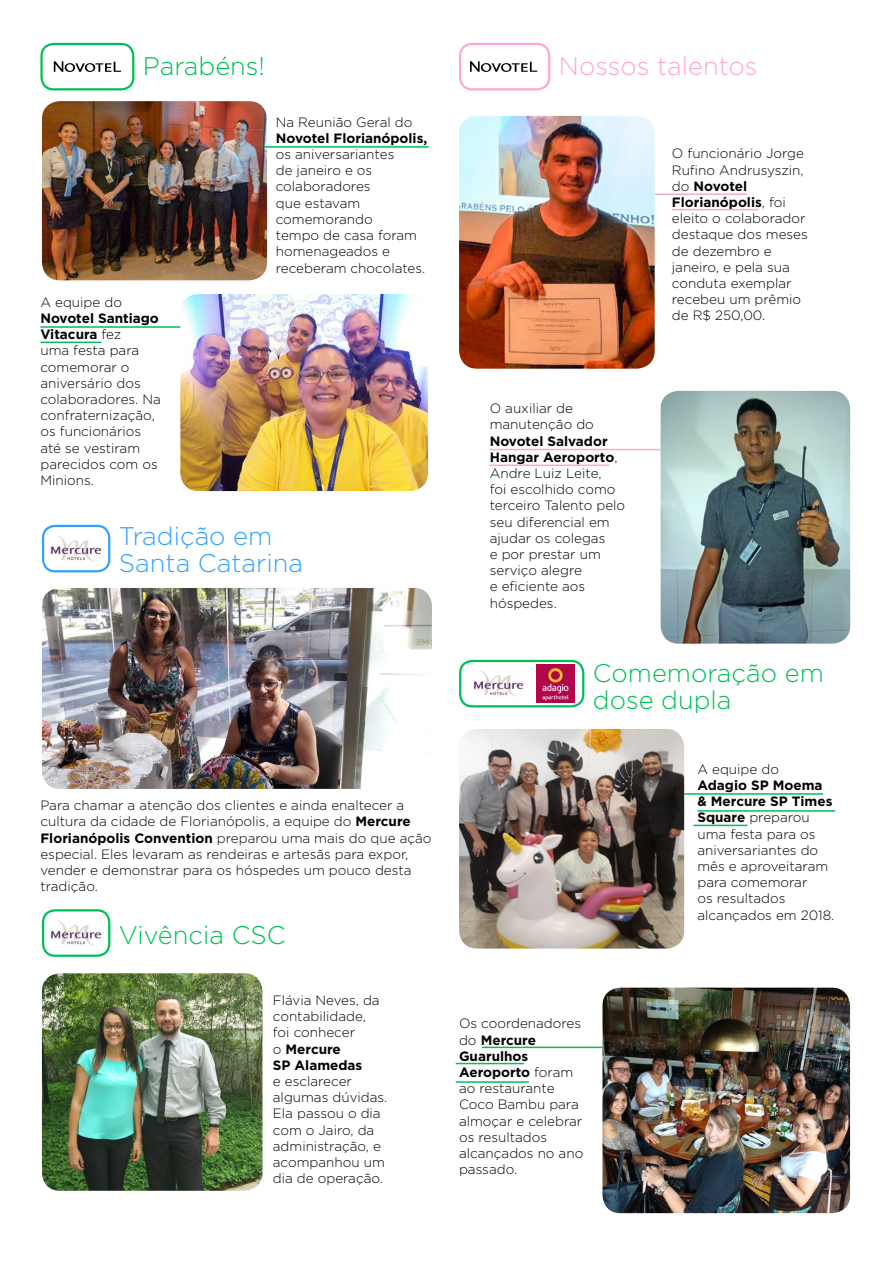
<style>
.page{position:relative;width:893px;height:1263px;background:#fff}
.page>*{position:absolute;margin:0;border:0;box-sizing:border-box;transform-origin:0 0}
.t1{font:300 25.5px/27px "Gotham";color:#00c055}
.t2{font:300 25.5px/27px "Gotham";color:#34a1ff}
.t3{font:300 25.5px "Gotham";color:#ffa6d3}
.t4{font:300 13.5px/16.2px "Gotham";color:#000}
.t5{font:700 13.5px "Gotham";color:#000}
.s1{font-weight:700}
</style>
<div class="page">
<div style="left:40px;top:43px;width:94px;height:47px;border:2px solid #00c055;border-radius:12px"></div>
<svg style="left:54px;top:61px;width:67px;height:11px"></svg>
<img style="left:42px;top:101px;width:225px;height:179px">
<img style="left:180px;top:294px;width:248px;height:197px">
<hr style="left:264px;top:146px;width:165px;height:2px;background:#00c055">
<hr style="left:40px;top:326px;width:140px;height:2px;background:#00c055">
<hr style="left:40px;top:342px;width:61px;height:1px;background:#00c055">
<div style="left:42px;top:525px;width:68px;height:47px;border:2px solid #34a1ff;border-radius:12px"></div>
<img style="left:50px;top:535px;width:51px;height:26px">
<img style="left:42px;top:588px;width:390px;height:201px">
<div style="left:42px;top:909px;width:68px;height:48px;border:2px solid #00c055;border-radius:12px"></div>
<img style="left:50px;top:920px;width:51px;height:25px">
<img style="left:42px;top:973px;width:220px;height:218px">
<div style="left:459px;top:43px;width:91px;height:47px;border:2px solid #ffa6d3;border-radius:12px"></div>
<svg style="left:470px;top:61px;width:67px;height:11px"></svg>
<img style="left:459px;top:116px;width:196px;height:253px">
<hr style="left:655px;top:193px;width:92px;height:2px;background:#ffa6d3">
<hr style="left:672px;top:209px;width:86px;height:1px;background:#ffa6d3">
<img style="left:661px;top:391px;width:189px;height:253px">
<hr style="left:490px;top:449px;width:171px;height:1px;background:#ffa6d3">
<hr style="left:490px;top:464px;width:119px;height:2px;background:#ffa6d3">
<div style="left:459px;top:660px;width:125px;height:47px;border:2px solid #00c055;border-radius:12px"></div>
<img style="left:537px;top:665px;width:37px;height:37px">
<img style="left:473px;top:670px;width:51px;height:26px">
<img style="left:459px;top:729px;width:225px;height:219px">
<img style="left:602px;top:988px;width:248px;height:225px">
<hr style="left:684px;top:793px;width:139px;height:2px;background:#00c055">
<hr style="left:697px;top:810px;width:138px;height:2px;background:#00c055">
<hr style="left:693px;top:825px;width:54px;height:1px;background:#00c055">
<hr style="left:482px;top:1047px;width:120px;height:1px;background:#00c055">
<hr style="left:456px;top:1063px;width:68px;height:1px;background:#00c055">
<hr style="left:456px;top:1081px;width:73px;height:2px;background:#00c055">
<h1 class="t1" style="left:143px;top:52px;width:124px">Parabéns!</h1>
<p class="t4" style="left:40px;top:294px;width:83px">A equipe do</p>
<p class="t4" style="left:40px;top:310px;width:122px"><span class="s1">Novotel Santiago<br>Vitacura</span> fez<br>uma festa para comemorar o aniversário dos colaboradores. Na confraternização, os funcionários até se vestiram parecidos com os<br>Minions.</p>
<p class="t4" style="left:276px;top:113px;width:138px">Na Reunião Geral do</p>
<p class="t5" style="left:276px;top:129px;width:153px">Novotel Florianópolis,</p>
<p class="t4" style="left:276px;top:146px;width:151px">os aniversariantes<br>de janeiro e os colaboradores<br>que estavam comemorando<br>tempo de casa foram homenageados e receberam chocolates.</p>
<h1 class="t2" style="left:119px;top:522px;width:186px">Tradição em<br>Santa Catarina</h1>
<p class="t4" style="left:40px;top:797px;width:393px">Para chamar a atenção dos clientes e ainda enaltecer a cultura da cidade de Florianópolis, a equipe do <span class="s1">Mercure Florianópolis Convention</span> preparou uma mais do que ação especial. Eles levaram as rendeiras e artesãs para expor, vender e demonstrar para os hóspedes um pouco desta tradição.</p>
<h1 class="t1" style="left:119px;top:921px;width:168px">Vivência CSC</h1>
<p class="t4" style="left:273px;top:992px;width:108px">Flávia Neves, da contabilidade, foi conhecer<br>o <span class="s1">Mercure<br>SP Alamedas</span></p>
<p class="t4" style="left:273px;top:1073px;width:116px">e esclarecer algumas dúvidas.<br>Ela passou o dia com o Jairo, da administração, e acompanhou um dia de operação.</p>
<h1 class="t3" style="left:559px;top:50px;width:200px">Nossos talentos</h1>
<p class="t4" style="left:490px;top:400px;width:106px">O auxiliar de manutenção do</p>
<p class="t4" style="left:490px;top:432px;width:137px"><span class="s1">Novotel Salvador<br>Hangar Aeroporto</span>,<br>Andre Luiz Leite,<br>foi escolhido como terceiro Talento pelo seu diferencial em ajudar os colegas<br>e por prestar um serviço alegre<br>e eficiente aos hóspedes.</p>
<p class="t4" style="left:672px;top:145px;width:137px">O funcionário Jorge<br>Rufino Andrusyszin, do <span class="s1">Novotel<br>Florianópolis</span>, foi eleito o colaborador destaque dos meses de dezembro e janeiro, e pela sua conduta exemplar recebeu um prêmio de R$ 250,00.</p>
<h1 class="t1" style="left:593px;top:659px;width:232px">Comemoração em dose dupla</h1>
<p class="t4" style="left:459px;top:1015px;width:126px">Os coordenadores do <span class="s1">Mercure<br>Guarulhos<br>Aeroporto</span> foram ao restaurante<br>Coco Bambu para almoçar e celebrar os resultados alcançados no ano passado.</p>
<p class="t4" style="left:697px;top:761px;width:83px">A equipe do</p>
<p class="t4" style="left:697px;top:777px;width:138px"><span class="s1">Adagio SP Moema &amp; Mercure SP Times<br>Square</span> preparou uma festa para os aniversariantes do mês e aproveitaram para comemorar<br>os resultados alcançados em 2018.</p>
</div>
